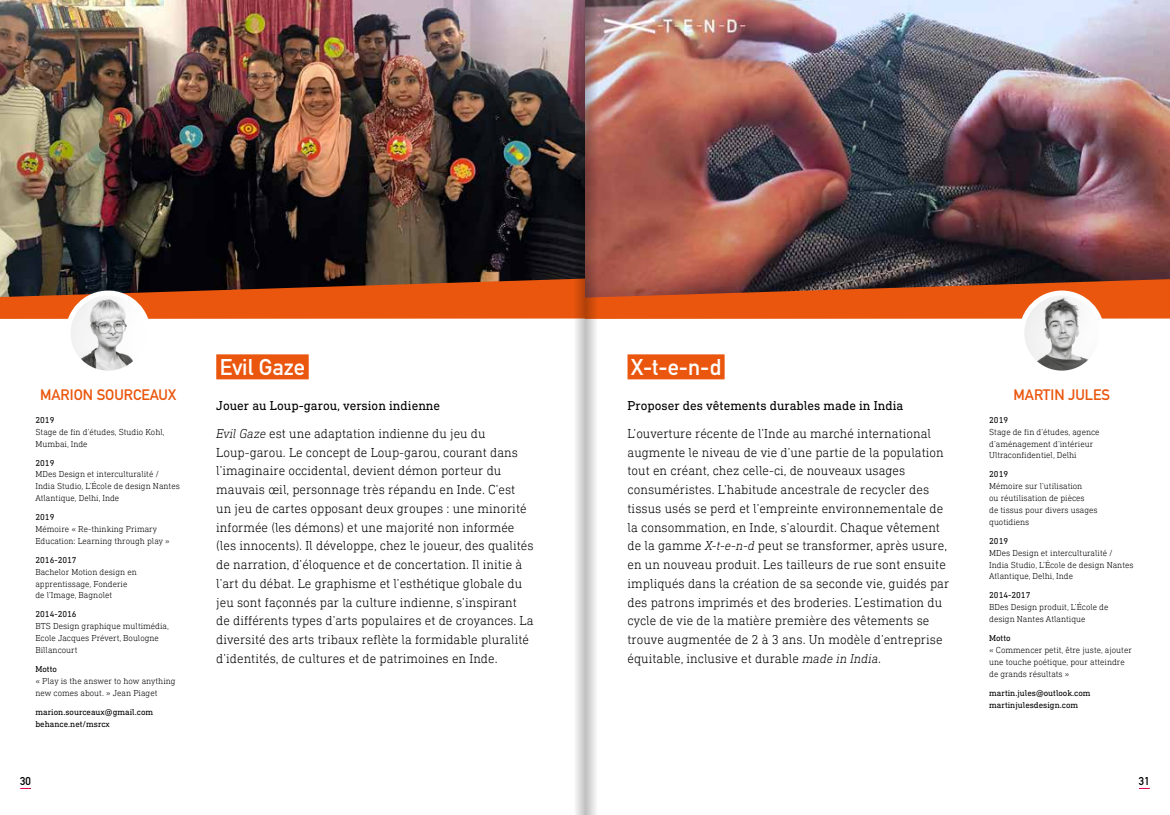
<style>
.page{position:relative;width:1170px;height:815px;background:#fff}
.page>*{position:absolute;margin:0;border:0;box-sizing:border-box;transform-origin:0 0}
.t1{font:700 22.5px "DIN Alternate";color:#fff}
.t2{font:700 15px "DIN Alternate";color:#ea560d}
.t3{font:300 13.12px/18.8px "DIN Next Slab W04";color:#000}
.t4{font:13.12px/28px "DIN Next Slab W04";color:#000}
.t5{font:700 11.25px "DIN Alternate";color:#000}
.t6{font:300 8.75px/11.9px "DIN Next Slab W04";color:#000}
.t7{font:8.75px/11.9px "DIN Next Slab W04";color:#000}
.s1{font-weight:300;font-style:italic}
.s2{font-weight:300}
.s3{font-style:italic}
</style>
<div class="page">
<img style="left:0;top:0;width:572px;height:279px">
<img style="left:597px;top:0;width:572px;height:279px">
<div style="left:627px;top:354px;width:97px;height:25px;background:#ea560d"></div>
<div style="left:216px;top:354px;width:93px;height:25px;background:#ea560d"></div>
<svg style="left:0;top:279px;width:1169px;height:40px"></svg>
<img style="left:69px;top:293px;width:78px;height:77px">
<div style="left:66px;top:291px;width:85px;height:85px;border:5px solid #fff;border-radius:50%"></div>
<img style="left:1022px;top:293px;width:78px;height:77px">
<div style="left:1019px;top:291px;width:85px;height:85px;border:5px solid #fff;border-radius:50%"></div>
<svg style="left:572px;top:0;width:25px;height:815px"></svg>
<p class="t2" style="left:40px;top:384px;width:137px">MARION SOURCEAUX</p>
<p class="t7" style="left:35px;top:414px;width:20px">2019</p>
<p class="t6" style="left:35px;top:426px;width:131px">Stage de fin d’études, Studio Kohl,<br>Mumbai, Inde</p>
<p class="t7" style="left:35px;top:456px;width:20px">2019</p>
<p class="t6" style="left:35px;top:468px;width:146px">MDes Design et interculturalité /<br>India Studio, L’École de design Nantes<br>Atlantique, Delhi, Inde</p>
<p class="t7" style="left:35px;top:511px;width:20px">2019</p>
<p class="t6" style="left:35px;top:523px;width:136px">Mémoire « Re-thinking Primary<br>Education: Learning through play »</p>
<p class="t7" style="left:35px;top:554px;width:43px">2016-2017</p>
<p class="t6" style="left:35px;top:566px;width:103px">Bachelor Motion design en apprentissage, Fonderie de l’Image, Bagnolet</p>
<p class="t7" style="left:35px;top:608px;width:43px">2014-2016</p>
<p class="t6" style="left:35px;top:620px;width:135px">BTS Design graphique multimédia,<br>Ecole Jacques Prévert, Boulogne<br>Billancourt</p>
<p class="t7" style="left:35px;top:663px;width:23px">Motto</p>
<p class="t6" style="left:35px;top:675px;width:142px">« Play is the answer to how anything new comes about. » Jean Piaget</p>
<p class="t7" style="left:35px;top:706px;width:119px">marion.sourceaux@gmail.com behance.net/msrcx</p>
<h1 class="t1" style="left:220px;top:350px;width:87px">Evil Gaze</h1>
<p class="t4" style="left:216px;top:391px;width:271px">Jouer au Loup-garou, version indienne<br><span class="s1">Evil Gaze</span> <span class="s2">est une adaptation indienne du jeu du</span></p>
<p class="t3" style="left:216px;top:443px;width:319px">Loup-garou. Le concept de Loup-garou, courant dans l’imaginaire occidental, devient démon porteur du mauvais œil, personnage très répandu en Inde. C’est un jeu de cartes opposant deux groupes : une minorité informée (les démons) et une majorité non informée (les innocents). Il développe, chez le joueur, des qualités de narration, d’éloquence et de concertation. Il initie à l’art du débat. Le graphisme et l’esthétique globale du jeu sont façonnés par la culture indienne, s’inspirant de différents types d’arts populaires et de croyances. La diversité des arts tribaux reflète la formidable pluralité d’identités, de cultures et de patrimoines en Inde.</p>
<h1 class="t1" style="left:631px;top:350px;width:91px">X-t-e-n-d</h1>
<p class="t4" style="left:627px;top:391px;width:277px">Proposer des vêtements durables made in India</p>
<p class="t3" style="left:627px;top:424px;width:323px">L’ouverture récente de l’Inde au marché international augmente le niveau de vie d’une partie de la population tout en créant, chez celle-ci, de nouveaux usages consuméristes. L’habitude ancestrale de recycler des tissus usés se perd et l’empreinte environnementale de la consommation, en Inde, s’alourdit. Chaque vêtement de la gamme <span class="s3">X-t-e-n-d</span> peut se transformer, après usure, en un nouveau produit. Les tailleurs de rue sont ensuite impliqués dans la création de sa seconde vie, guidés par des patrons imprimés et des broderies. L’estimation du cycle de vie de la matière première des vêtements se trouve augmentée de 2 à 3 ans. Un modèle d’entreprise équitable, inclusive et durable <span class="s3">made in India</span>.</p>
<p class="t2" style="left:1013px;top:384px;width:98px">MARTIN JULES</p>
<p class="t7" style="left:989px;top:414px;width:20px">2019</p>
<p class="t6" style="left:989px;top:426px;width:112px">Stage de fin d’études, agence d’aménagement d’intérieur<br>Ultraconfidentiel, Delhi</p>
<p class="t7" style="left:989px;top:468px;width:20px">2019</p>
<p class="t6" style="left:989px;top:480px;width:110px">Mémoire sur l’utilisation<br>ou réutilisation de pièces<br>de tissus pour divers usages quotidiens</p>
<p class="t7" style="left:989px;top:535px;width:20px">2019</p>
<p class="t6" style="left:989px;top:547px;width:146px">MDes Design et interculturalité /<br>India Studio, L’École de design Nantes<br>Atlantique, Delhi, Inde</p>
<p class="t7" style="left:989px;top:589px;width:43px">2014-2017</p>
<p class="t6" style="left:989px;top:601px;width:121px">BDes Design produit, L’École de design Nantes Atlantique</p>
<p class="t7" style="left:989px;top:632px;width:23px">Motto</p>
<p class="t6" style="left:989px;top:644px;width:144px">« Commencer petit, être juste, ajouter une touche poétique, pour atteindre de grands résultats »</p>
<p class="t7" style="left:989px;top:687px;width:103px">martin.jules@outlook.com martinjulesdesign.com</p>
<p class="t5" style="left:20px;top:772px;width:12px">30</p>
<p class="t5" style="left:1138px;top:772px;width:12px">31</p>
</div>
